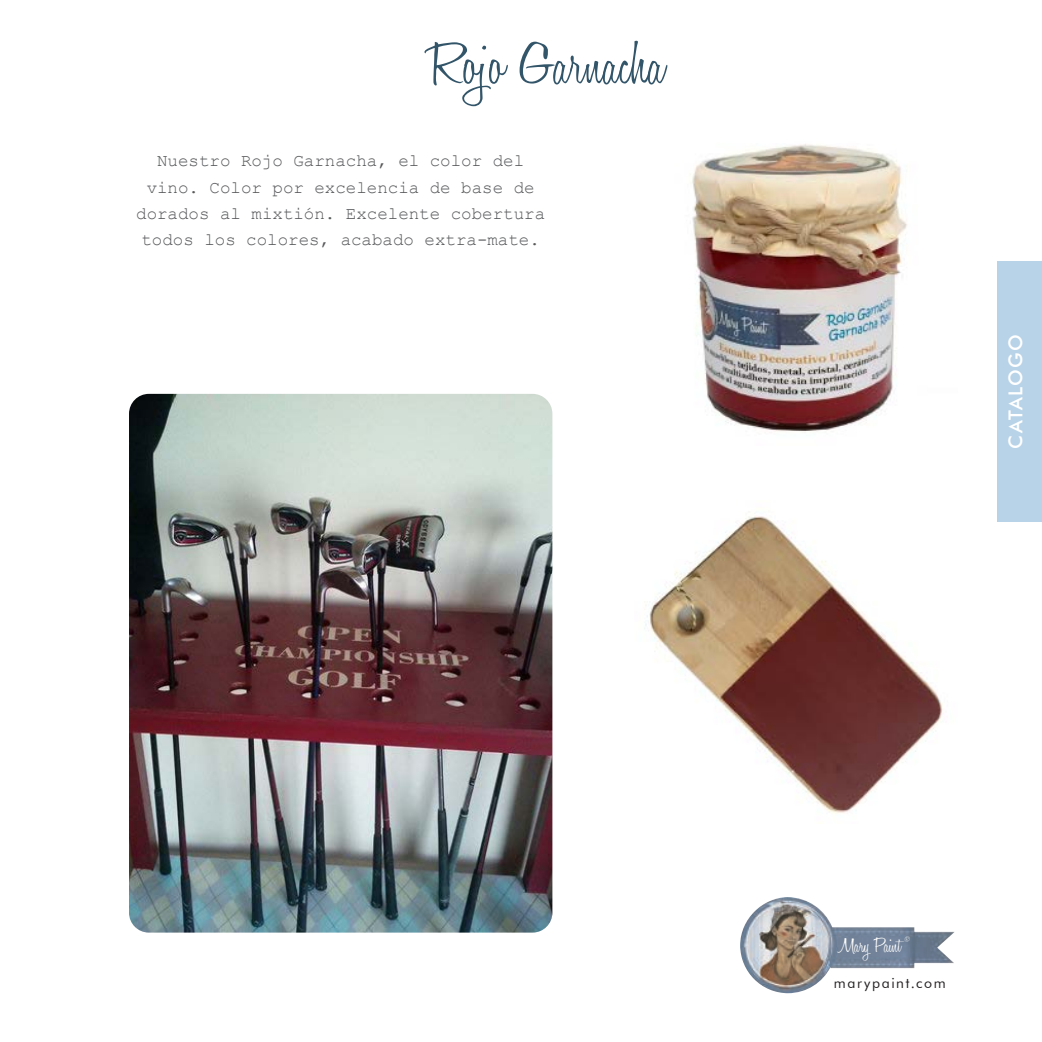
<style>
.page{position:relative;width:1042px;height:1042px;background:#fff}
.page>*{position:absolute;margin:0;border:0;box-sizing:border-box;transform-origin:0 0}
.t1{font:300 62.12px "Honey Script";color:#33556a;scale:1.08 1}
.t2{font:300 21.35px "Honey Script";color:#fff}
.t3{font:500 19.25px "Futura BT";letter-spacing:.075em;color:#fff}
.t4{font:17.5px/26.2px "Courier New";color:#57585a;text-align:center}
.t5{font:14.17px "Futura BT";letter-spacing:.115em;color:#231f20}
.t6{font:300 6.65px "Honey Script";color:#fff}
</style>
<div class="page">
<div style="left:998px;top:261px;width:44px;height:261px;background:#b8d3e8"></div>
<img style="left:692px;top:144px;width:215px;height:289px">
<img style="left:740px;top:897px;width:215px;height:96px">
<img style="left:644px;top:516px;width:299px;height:298px">
<img style="left:129px;top:394px;width:423px;height:538px">
<h1 class="t1" style="left:426px;top:26px;width:223px">Rojo Garnacha</h1>
<p class="t4" style="left:136px;top:147px;width:410px">Nuestro Rojo Garnacha, el color del vino. Color por excelencia de base de dorados al mixtión. Excelente cobertura todos los colores, acabado extra-mate.</p>
<p class="t3" style="left:1004px;top:449px;width:115px;rotate:-90deg">CATALOGO</p>
<p class="t6" style="left:905px;top:935px;width:7px">®</p>
<p class="t2" style="left:838px;top:933px;width:64px">Mary Paint</p>
<p class="t5" style="left:834px;top:974px;width:113px">marypaint.com</p>
</div>
